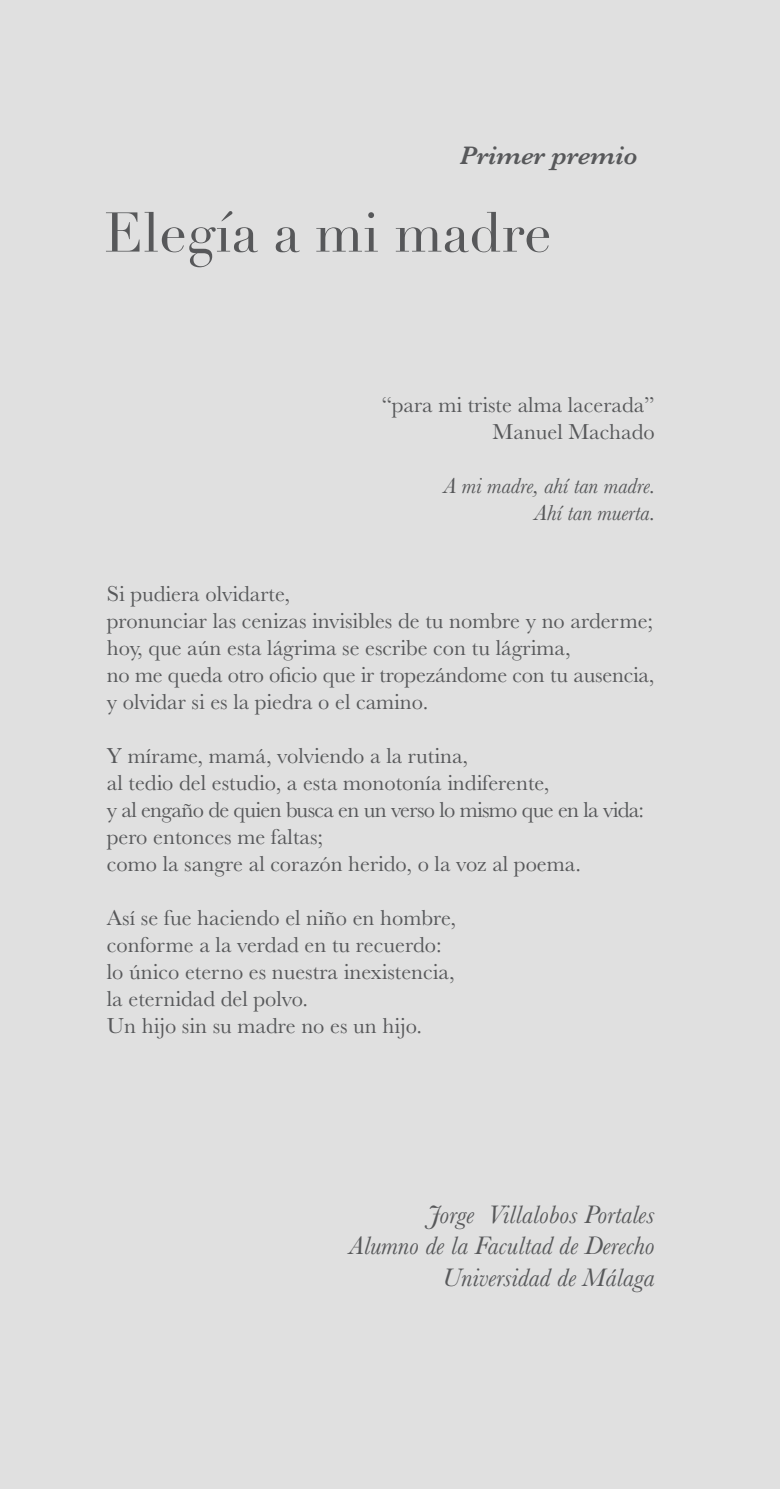
<style>
.page{position:relative;width:780px;height:1489px;background:#fff}
.page>*{position:absolute;margin:0;border:0;box-sizing:border-box;transform-origin:0 0}
.t1{font:55px "Didot";color:#57585a}
.t2{font:italic 26.25px/31.5px "Baskerville MT Std";color:#57585a;text-align:right}
.t3{font:italic 600 26.25px "Baskerville MT Std";color:#57585a}
.t4{font:22.5px/27px "Baskerville MT Std";color:#57585a}
.t5{font:italic 22.5px/27px "Baskerville MT Std";color:#57585a;text-align:right}
</style>
<div class="page">
<div style="left:0;top:0;width:780px;height:1488px;background:#e0e0e0"></div>
<hr style="left:0;top:0;width:1px;height:1488px;background:#231f20">
<p class="t3" style="left:459px;top:140px;width:179px">Primer premio</p>
<h1 class="t1" style="left:104px;top:199px;width:449px">Elegía a mi madre</h1>
<p class="t4" style="left:381px;top:391px;width:275px;text-align:right">“para mi triste alma lacerada”<br>Manuel Machado</p>
<p class="t5" style="left:443px;top:472px;width:213px">A mi madre, ahí tan madre.<br>Ahí tan muerta.</p>
<p class="t4" style="left:107px;top:580px;width:549px">Si pudiera olvidarte,<br>pronunciar las cenizas invisibles de tu nombre y no arderme; hoy, que aún esta lágrima se escribe con tu lágrima,<br>no me queda otro oficio que ir tropezándome con tu ausencia, y olvidar si es la piedra o el camino.</p>
<p class="t4" style="left:107px;top:742px;width:538px">Y mírame, mamá, volviendo a la rutina,<br>al tedio del estudio, a esta monotonía indiferente,<br>y al engaño de quien busca en un verso lo mismo que en la vida: pero entonces me faltas;<br>como la sangre al corazón herido, o la voz al poema.</p>
<p class="t4" style="left:107px;top:904px;width:350px">Así se fue haciendo el niño en hombre, conforme a la verdad en tu recuerdo: lo único eterno es nuestra inexistencia, la eternidad del polvo.<br>Un hijo sin su madre no es un hijo.</p>
<p class="t2" style="left:348px;top:1198px;width:307px">Jorge Villalobos Portales<br>Alumno de la Facultad de Derecho<br>Universidad de Málaga</p>
</div>
